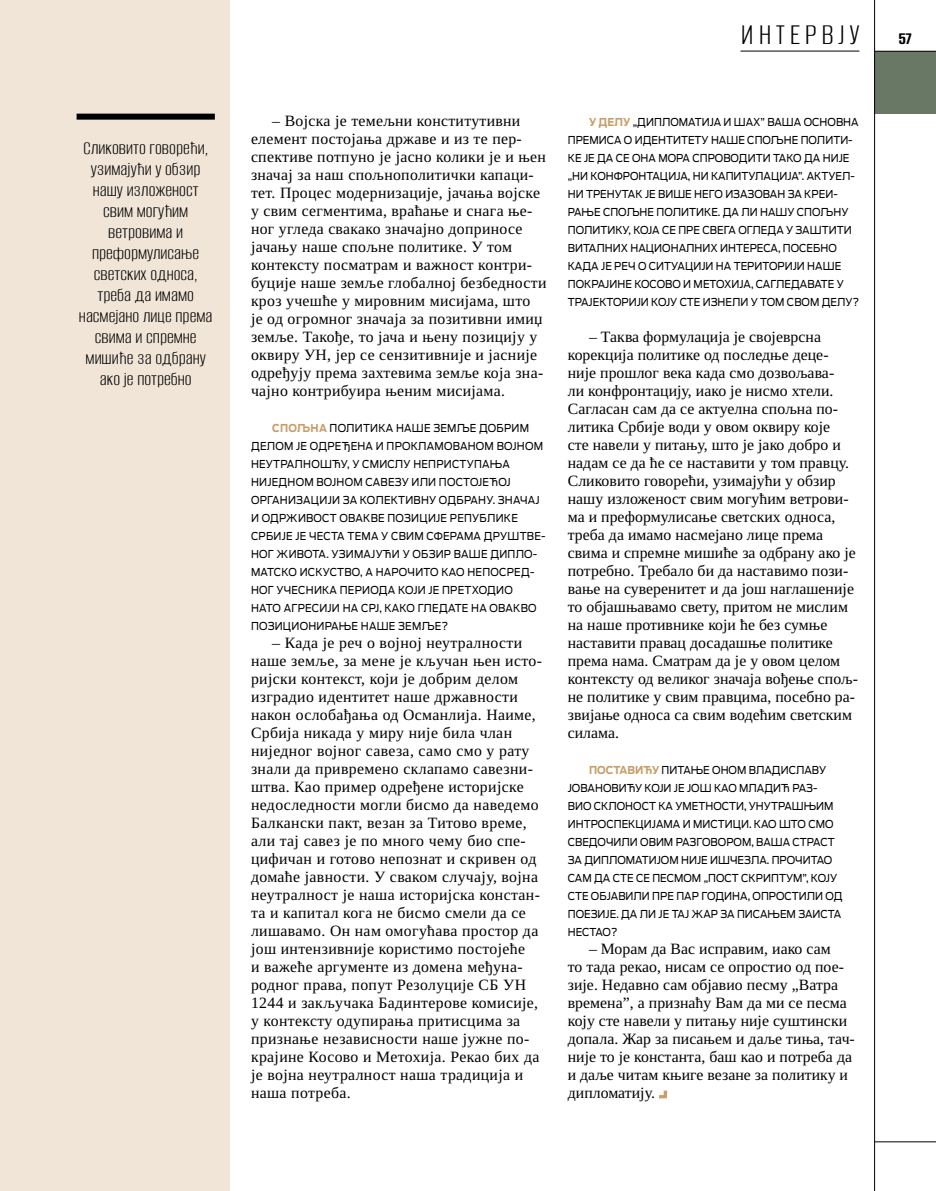
<style>
.page{position:relative;width:936px;height:1191px;background:#fff}
.page>*{position:absolute;margin:0;border:0;box-sizing:border-box;transform-origin:0 0}
.t1{font:100 31.5px "Alumni Sans";letter-spacing:.14em;color:#000}
.t2{font:100 19.5px/21px "Alumni Sans";color:#000;text-align:center}
.t3{font:100 18px "Alumni Sans";color:#000}
.t4{font:15.75px/18px "Tinos";letter-spacing:.02em;color:#000}
.t5{font:10.8px/18px "Ford Antenna";letter-spacing:.005em;color:#000;scale:.93 1}
.t6{font:10.8px/18px "Ford Antenna";letter-spacing:.025em;color:#000;scale:.93 1}
.s1{font-weight:700;color:#c79d68}
</style>
<div class="page">
<div style="left:874px;top:51px;width:61px;height:63px;background:#687865"></div>
<div style="left:0;top:0;width:230px;height:1191px;background:#f0e5d7"></div>
<svg style="left:659px;top:1090px;width:8px;height:8px"></svg>
<div style="left:77px;top:114px;width:138px;height:6px;background:#000"></div>
<hr style="left:874px;top:51px;width:61px;height:1px;background:#000">
<hr style="left:874px;top:0;width:1px;height:1191px;background:#000">
<hr style="left:874px;top:1141px;width:61px;height:1px;background:#000">
<hr style="left:740px;top:51px;width:119px;height:1px;background:#000">
<p class="t2" style="left:79px;top:138px;width:135px">Сликовито говорећи, узимајући у обзир нашу изложеност свим могућим ветровима и преформулисање светских односа, треба да имамо насмејано лице према свима и спремне мишиће за одбрану ако је потребно</p>
<h1 class="t1" style="left:740px;top:19px;width:120px">ИНТЕРВЈУ</h1>
<p class="t3" style="left:898px;top:30px;width:14px">57</p>
<p class="t4" style="left:251px;top:112px;width:297px;text-indent:21px">– Војска је темељни конститутивни елемент постојања државе и из те пер&shy;спективе потпуно је јасно колики је и њен значај за наш спољнополитички капаци&shy;тет. Процес модернизације, јачања војске у свим сегментима, враћање и снага ње&shy;ног угледа свакако значајно доприносе јачању наше спољне политике. У том контексту посматрам и важност контри&shy;буције наше земље глобалној безбедности кроз учешће у мировним мисијама, што<br>је од огромног значаја за позитивни имиџ земље. Такође, то јача и њену позицију у оквиру УН, јер се сензитивније и јасније одређују према захтевима земље која зна&shy;чајно контрибуира њеним мисијама.</p>
<p class="t6" style="left:251px;top:418px;width:318px;text-indent:21px"><span class="s1">СПОЉНА</span> ПОЛИТИКА НАШЕ ЗЕМЉЕ ДОБРИМ ДЕЛОМ ЈЕ ОДРЕЂЕНА И ПРОКЛАМОВАНОМ ВОЈНОМ НЕУТРАЛНОШЋУ, У СМИСЛУ НЕПРИСТУПАЊА НИЈЕДНОМ ВОЈНОМ САВЕЗУ ИЛИ ПОСТОЈЕЋОЈ ОРГАНИЗАЦИЈИ ЗА КОЛЕКТИВНУ ОДБРАНУ. ЗНАЧАЈ И ОДРЖИВОСТ ОВАКВЕ ПОЗИЦИЈЕ РЕПУБЛИКЕ СРБИЈЕ ЈЕ ЧЕСТА ТЕМА У СВИМ СФЕРАМА ДРУШТВЕ-НОГ ЖИВОТА. УЗИМАЈУЋИ У ОБЗИР ВАШЕ ДИПЛО-МАТСКО ИСКУСТВО, А НАРОЧИТО КАО НЕПОСРЕД-НОГ УЧЕСНИКА ПЕРИОДА КОЈИ ЈЕ ПРЕТХОДИО<br>НАТО АГРЕСИЈИ НА СРЈ, КАКО ГЛЕДАТЕ НА ОВАКВО ПОЗИЦИОНИРАЊЕ НАШЕ ЗЕМЉЕ?</p>
<p class="t4" style="left:251px;top:634px;width:292px;text-indent:21px">– Када је реч о војној неутралности наше земље, за мене је кључан њен исто&shy;ријски контекст, који је добрим делом изградио идентитет наше државности након ослобађања од Османлија. Наиме, Србија никада у миру није била члан ниједног војног савеза, само смо у рату знали да привремено склапамо савезни&shy;штва. Као пример одређене историјске недоследности могли бисмо да наведемо Балкански пакт, везан за Титово време, али тај савез је по много чему био спе&shy;цифичан и готово непознат и скривен од домаће јавности. У сваком случају, војна неутралност је наша историјска констан&shy;та и капитал кога не бисмо смели да се лишавамо. Он нам омогућава простор да још интензивније користимо постојеће<br>и важеће аргументе из домена међуна&shy;родног права, попут Резолуције СБ УН 1244 и закључака Бадинтерове комисије, у контексту одупирања притисцима за признање независности наше јужне по&shy;крајине Косово и Метохија. Рекао бих да је војна неутралност наша традиција и наша потреба.</p>
<p class="t5" style="left:567px;top:112px;width:315px;text-indent:21px"><span class="s1">У ДЕЛУ</span> „ДИПЛОМАТИЈА И ШАХ” ВАША ОСНОВНА ПРЕМИСА О ИДЕНТИТЕТУ НАШЕ СПОЉНЕ ПОЛИТИ-КЕ ЈЕ ДА СЕ ОНА МОРА СПРОВОДИТИ ТАКО ДА НИЈЕ „НИ КОНФРОНТАЦИЈА, НИ КАПИТУЛАЦИЈА”. АКТУЕЛ-НИ ТРЕНУТАК ЈЕ ВИШЕ НЕГО ИЗАЗОВАН ЗА КРЕИ-РАЊЕ СПОЉНЕ ПОЛИТИКЕ. ДА ЛИ НАШУ СПОЉНУ ПОЛИТИКУ, КОЈА СЕ ПРЕ СВЕГА ОГЛЕДА У ЗАШТИТИ ВИТАЛНИХ НАЦИОНАЛНИХ ИНТЕРЕСА, ПОСЕБНО КАДА ЈЕ РЕЧ О СИТУАЦИЈИ НА ТЕРИТОРИЈИ НАШЕ ПОКРАЈИНЕ КОСОВО И МЕТОХИЈА, САГЛЕДАВАТЕ У ТРАЈЕКТОРИЈИ КОЈУ СТЕ ИЗНЕЛИ У ТОМ СВОМ ДЕЛУ?</p>
<p class="t4" style="left:567px;top:328px;width:292px;text-indent:21px">– Таква формулација је својеврсна корекција политике од последње деце&shy;није прошлог века када смо дозвољава-<br>ли конфронтацију, иако је нисмо хтели.<br>Сагласан сам да се актуелна спољна по&shy;литика Србије води у овом оквиру које<br>сте навели у питању, што је јако добро и надам се да ће се наставити у том правцу.<br>Сликовито говорећи, узимајући у обзир нашу изложеност свим могућим ветрови&shy;ма и преформулисање светских односа, треба да имамо насмејано лице према свима и спремне мишиће за одбрану ако је потребно. Требало би да наставимо пози&shy;вање на суверенитет и да још наглашеније то објашњавамо свету, притом не мислим на наше противнике који ће без сумње наставити правац досадашње политике према нама. Сматрам да је у овом целом контексту од великог значаја вођење спољ&shy;не политике у свим правцима, посебно ра&shy;звијање односа са свим водећим светским силама.</p>
<p class="t5" style="left:567px;top:760px;width:297px;text-indent:21px"><span class="s1">ПОСТАВИЋУ</span> ПИТАЊЕ ОНОМ ВЛАДИСЛАВУ ЈОВАНОВИЋУ КОЈИ ЈЕ ЈОШ КАО МЛАДИЋ РАЗ-ВИО СКЛОНОСТ КА УМЕТНОСТИ, УНУТРАШЊИМ ИНТРОСПЕКЦИЈАМА И МИСТИЦИ. КАО ШТО СМО СВЕДОЧИЛИ ОВИМ РАЗГОВОРОМ, ВАША СТРАСТ ЗА ДИПЛОМАТИЈОМ НИЈЕ ИШЧЕЗЛА. ПРОЧИТАО САМ ДА СТЕ СЕ ПЕСМОМ „ПОСТ СКРИПТУМ”, КОЈУ СТЕ ОБЈАВИЛИ ПРЕ ПАР ГОДИНА, ОПРОСТИЛИ ОД ПОЕЗИЈЕ. ДА ЛИ ЈЕ ТАЈ ЖАР ЗА ПИСАЊЕМ ЗАИСТА НЕСТАО?</p>
<p class="t4" style="left:567px;top:940px;width:288px;text-indent:21px">– Морам да Вас исправим, иако сам<br>то тада рекао, нисам се опростио од пое&shy;зије. Недавно сам објавио песму „Ватра времена”, а признаћу Вам да ми се песма коју сте навели у питању није суштински допала. Жар за писањем и даље тиња, тач&shy;није то је константа, баш као и потреба да и даље читам књиге везане за политику и дипломатију.</p>
</div>
